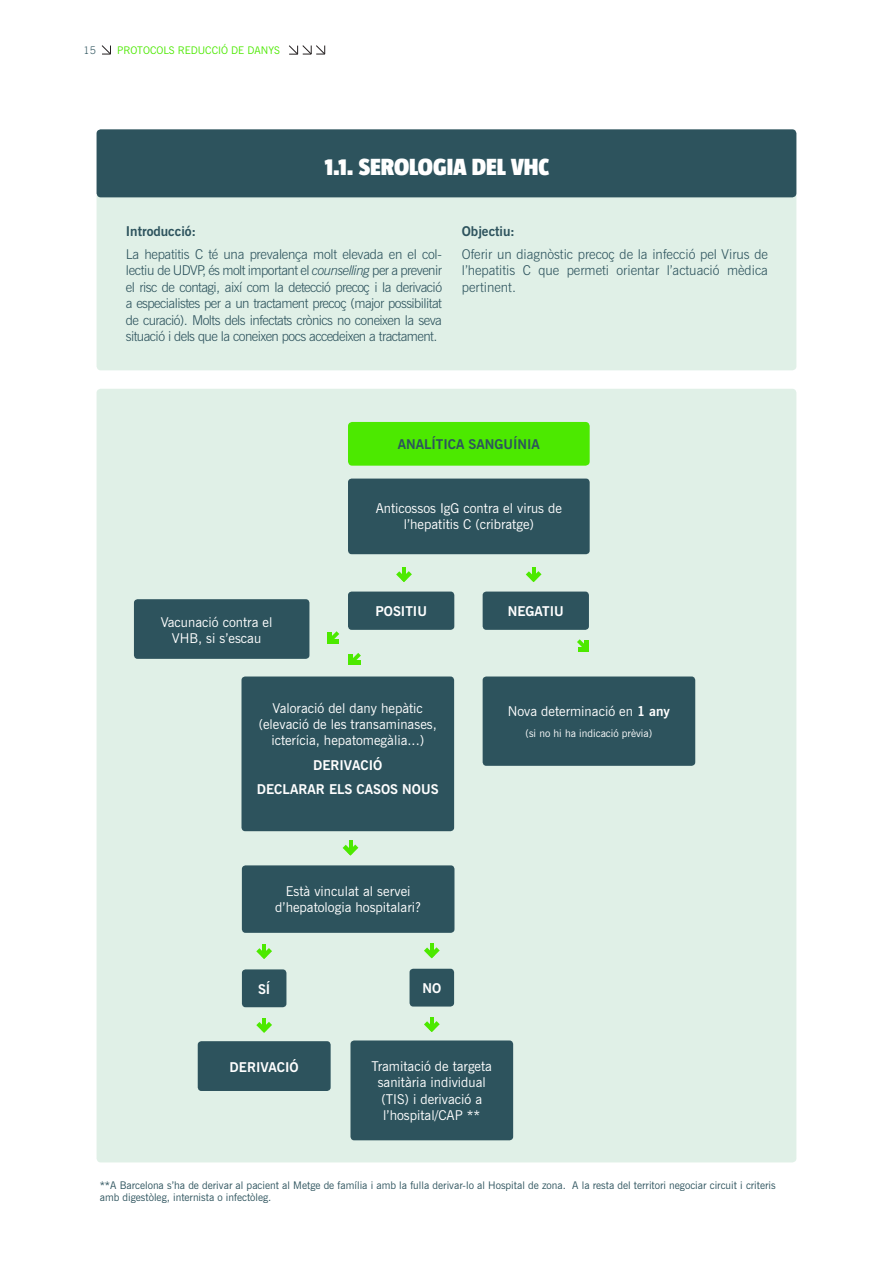
<style>
.page{position:relative;width:893px;height:1263px;background:#fff}
.page>*{position:absolute;margin:0;border:0;box-sizing:border-box;transform-origin:0 0}
.títol2{font:900 24px "Taz";color:#fff}
.text{font:300 13.5px/16.5px "News Gothic BT";letter-spacing:-.02em;color:#2d535d;text-align:justify}
.text-2{font:13.5px/16.2px "News Gothic BT";color:#fff;text-align:center}
.text-3{font:700 13.5px "News Gothic BT";color:#fff}
.text-4{font:700 13.5px "News Gothic BT";color:#2d535d}
.footnotes{font:10.5px/12px "News Gothic BT";color:#2d535d}
.text-5{font:10.5px "News Gothic BT";color:#fff}
.t1{font:10.5px "News Gothic BT";color:#4ce900}
.t2{font:300 10.5px "News Gothic BT";color:#2d535d}
.s1{font-style:italic}
.s2{font-weight:700}
</style>
<div class="page">
<svg style="left:102px;top:45px;width:9px;height:10px"></svg>
<svg style="left:289px;top:45px;width:36px;height:10px"></svg>
<div style="left:97px;top:389px;width:699px;height:773px;background:#e0f0e7;border-radius:4px"></div>
<div style="left:97px;top:192px;width:699px;height:178px;background:#e0f0e7;border-radius:4px"></div>
<div style="left:97px;top:129px;width:699px;height:68px;background:#2d535d;border-radius:4px"></div>
<svg style="left:396px;top:567px;width:16px;height:15px"></svg>
<svg style="left:343px;top:840px;width:15px;height:15px"></svg>
<svg style="left:256px;top:944px;width:16px;height:15px"></svg>
<svg style="left:256px;top:1018px;width:16px;height:15px"></svg>
<svg style="left:424px;top:943px;width:16px;height:15px"></svg>
<svg style="left:424px;top:1017px;width:16px;height:15px"></svg>
<svg style="left:526px;top:567px;width:16px;height:15px"></svg>
<div style="left:348px;top:422px;width:242px;height:44px;background:#4ce900;border-radius:4px"></div>
<div style="left:348px;top:479px;width:242px;height:75px;background:#2d535d;border-radius:4px"></div>
<div style="left:242px;top:865px;width:212px;height:68px;background:#2d535d;border-radius:4px"></div>
<div style="left:241px;top:676px;width:213px;height:155px;background:#2d535d;border-radius:4px"></div>
<div style="left:350px;top:1040px;width:163px;height:100px;background:#2d535d;border-radius:4px"></div>
<div style="left:198px;top:1041px;width:133px;height:50px;background:#2d535d;border-radius:4px"></div>
<div style="left:483px;top:676px;width:212px;height:90px;background:#2d535d;border-radius:4px"></div>
<div style="left:348px;top:591px;width:106px;height:39px;background:#2d535d;border-radius:4px"></div>
<div style="left:134px;top:599px;width:175px;height:60px;background:#2d535d;border-radius:4px"></div>
<div style="left:242px;top:969px;width:44px;height:38px;background:#2d535d;border-radius:4px"></div>
<div style="left:410px;top:969px;width:44px;height:37px;background:#2d535d;border-radius:4px"></div>
<div style="left:483px;top:591px;width:106px;height:39px;background:#2d535d;border-radius:4px"></div>
<svg style="left:349px;top:653px;width:12px;height:12px"></svg>
<svg style="left:327px;top:631px;width:12px;height:12px"></svg>
<svg style="left:577px;top:639px;width:12px;height:12px"></svg>
<p class="t2" style="left:84px;top:44px;width:14px">15</p>
<p class="t1" style="left:117px;top:44px;width:164px">PROTOCOLS REDUCCIÓ DE DANYS</p>
<p class="títol2" style="left:325px;top:154px;width:226px">1.1. SEROLOGIA DEL VHC</p>
<p class="text-4" style="left:126px;top:223px;width:72px">Introducció:</p>
<p class="text" style="left:126px;top:246px;width:318px">La hepatitis C té una prevalença molt elevada en el col· lectiu de UDVP, és molt important el <span class="s1">counselling</span> per a prevenir el risc de contagi, així com la detecció precoç i la derivació a especialistes per a un tractament precoç (major possibilitat de curació). Molts dels infectats crònics no coneixen la seva situació i dels que la coneixen pocs accedeixen a tractament.</p>
<p class="text-4" style="left:462px;top:223px;width:55px">Objectiu:</p>
<p class="text" style="left:462px;top:246px;width:308px">Oferir un diagnòstic precoç de la infecció pel Virus de l’hepatitis C que permeti orientar l’actuació mèdica pertinent.</p>
<p class="text-4" style="left:398px;top:436px;width:144px">ANALÍTICA SANGUÍNIA</p>
<p class="text-2" style="left:161px;top:614px;width:113px">Vacunació contra el<br>VHB, si s’escau</p>
<p class="text-2" style="left:376px;top:500px;width:188px">Anticossos IgG contra el virus de l’hepatitis C (cribratge)</p>
<p class="text-3" style="left:375px;top:603px;width:53px">POSITIU</p>
<p class="text-3" style="left:508px;top:603px;width:57px">NEGATIU</p>
<p class="text-2" style="left:259px;top:700px;width:180px">Valoració del dany hepàtic (elevació de les transaminases, icterícia, hepatomegàlia...)</p>
<p class="text-3" style="left:313px;top:757px;width:71px">DERIVACIÓ</p>
<p class="text-3" style="left:257px;top:781px;width:183px">DECLARAR ELS CASOS NOUS</p>
<p class="text-2" style="left:508px;top:703px;width:164px">Nova determinació en <span class="s2">1 any</span></p>
<p class="text-5" style="left:526px;top:727px;width:128px">(si no hi ha indicació prèvia)</p>
<p class="text-2" style="left:275px;top:883px;width:147px">Està vinculat al servei d’hepatologia hospitalari?</p>
<p class="text-3" style="left:258px;top:981px;width:14px">SÍ</p>
<p class="text-3" style="left:422px;top:980px;width:20px">NO</p>
<p class="text-3" style="left:230px;top:1058px;width:71px">DERIVACIÓ</p>
<p class="text-2" style="left:372px;top:1058px;width:122px">Tramitació de targeta sanitària individual (TIS) i derivació a l’hospital/CAP **</p>
<p class="footnotes" style="left:100px;top:1179px;width:677px">**A Barcelona s’ha de derivar al pacient al Metge de família i amb la fulla derivar-lo al Hospital de zona. A la resta del territori negociar circuit i criteris amb digestòleg, internista o infectòleg.</p>
</div>
